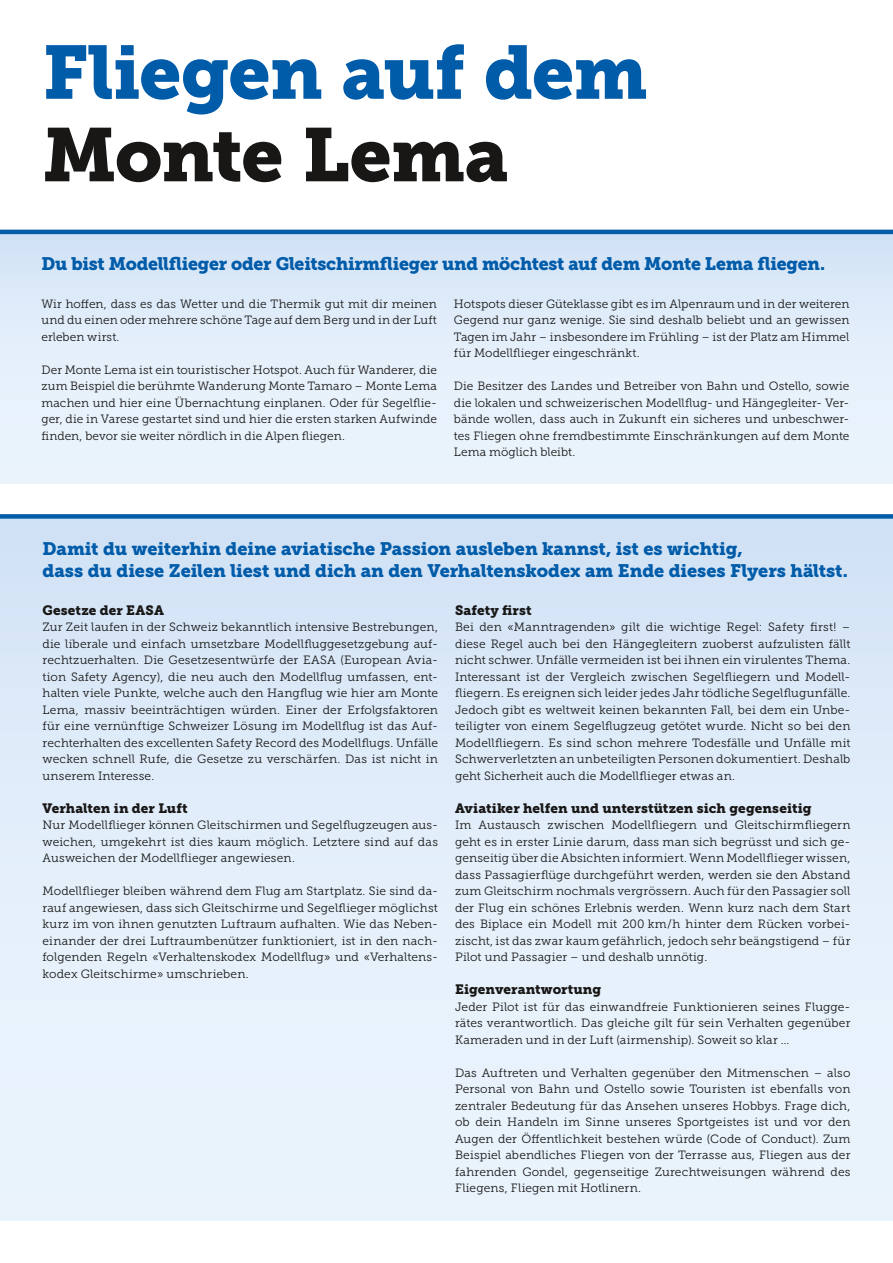
<style>
.page{position:relative;width:893px;height:1263px;background:#fff}
.page>*{position:absolute;margin:0;border:0;box-sizing:border-box;transform-origin:0 0}
.t1{font:75px "Museo Slab 900";letter-spacing:-.015em;color:#005ba9}
.t2{font:75px "Museo Slab 900";letter-spacing:-.015em;color:#181716}
.t3{font:18px/21.6px "Museo Slab 900";letter-spacing:-.01em;color:#005ba9}
.t4{font:13.5px "Museo Slab 900";letter-spacing:.005em;color:#181716}
.t5{font:12px/16.5px "Museo Slab 300";letter-spacing:.01em;color:#181716;text-align:justify}
</style>
<div class="page">
<div style="left:0;top:232px;width:893px;height:252px;background:linear-gradient(to bottom,#d4e4f6,#eff7fe)"></div>
<div style="left:0;top:516px;width:893px;height:704px;background:linear-gradient(to bottom,#d4e4f6,#eef6fd)"></div>
<hr style="left:0;top:230px;width:893px;height:4px;background:#005ba9">
<div style="left:0;top:514px;width:893px;height:5px;background:#005ba9"></div>
<h1 class="t1" style="left:43px;top:29px;width:607px">Fliegen auf dem</h1>
<h1 class="t2" style="left:43px;top:111px;width:467px">Monte Lema</h1>
<h2 class="t3" style="left:41px;top:253px;width:785px">Du bist Modellflieger oder Gleitschirmflieger und möchtest auf dem Monte Lema fliegen.</h2>
<p class="t5" style="left:41px;top:295px;width:397px">Wir hoffen, dass es das Wetter und die Thermik gut mit dir meinen und du einen oder mehrere schöne Tage auf dem Berg und in der Luft erleben wirst.</p>
<p class="t5" style="left:41px;top:361px;width:397px">Der Monte Lema ist ein touristischer Hotspot. Auch für Wanderer, die zum Beispiel die berühmte Wanderung Monte Tamaro – Monte Lema machen und hier eine Übernachtung einplanen. Oder für Segelflie&shy;ger, die in Varese gestartet sind und hier die ersten starken Aufwinde finden, bevor sie weiter nördlich in die Alpen fliegen.</p>
<p class="t5" style="left:454px;top:295px;width:397px">Hotspots dieser Güteklasse gibt es im Alpenraum und in der weiteren Gegend nur ganz wenige. Sie sind deshalb beliebt und an gewissen Tagen im Jahr – insbesondere im Frühling – ist der Platz am Himmel für Modellflieger eingeschränkt.</p>
<p class="t5" style="left:454px;top:378px;width:397px">Die Besitzer des Landes und Betreiber von Bahn und Ostello, sowie die lokalen und schweizerischen Modellflug- und Hängegleiter- Ver&shy;bände wollen, dass auch in Zukunft ein sicheres und unbeschwer&shy;tes Fliegen ohne fremdbestimmte Einschränkungen auf dem Monte Lema möglich bleibt.</p>
<h2 class="t3" style="left:43px;top:538px;width:807px">Damit du weiterhin deine aviatische Passion ausleben kannst, ist es wichtig,<br>dass du diese Zeilen liest und dich an den Verhaltenskodex am Ende dieses Flyers hältst.</h2>
<p class="t4" style="left:43px;top:602px;width:123px">Gesetze der EASA</p>
<p class="t5" style="left:43px;top:619px;width:397px">Zur Zeit laufen in der Schweiz bekanntlich intensive Bestrebungen, die liberale und einfach umsetzbare Modellfluggesetzgebung auf&shy;rechtzuerhalten. Die Gesetzesentwürfe der EASA (European Avia&shy;tion Safety Agency), die neu auch den Modellflug umfassen, ent&shy;halten viele Punkte, welche auch den Hangflug wie hier am Monte Lema, massiv beeinträchtigen würden. Einer der Erfolgsfaktoren für eine vernünftige Schweizer Lösung im Modellflug ist das Auf&shy;rechterhalten des excellenten Safety Record des Modellflugs. Unfälle wecken schnell Rufe, die Gesetze zu verschärfen. Das ist nicht in unserem Interesse.</p>
<p class="t4" style="left:43px;top:800px;width:147px">Verhalten in der Luft</p>
<p class="t5" style="left:43px;top:817px;width:397px">Nur Modellflieger können Gleitschirmen und Segelflugzeugen aus&shy;weichen, umgekehrt ist dies kaum möglich. Letztere sind auf das Ausweichen der Modellflieger angewiesen.</p>
<p class="t5" style="left:43px;top:883px;width:397px">Modellflieger bleiben während dem Flug am Startplatz. Sie sind da&shy;rauf angewiesen, dass sich Gleitschirme und Segelflieger möglichst kurz im von ihnen genutzten Luftraum aufhalten. Wie das Neben&shy;einander der drei Luftraumbenützer funktioniert, ist in den nach&shy;folgenden Regeln «Verhaltenskodex Modellflug» und «Verhaltens&shy;kodex Gleitschirme» umschrieben.</p>
<p class="t4" style="left:455px;top:602px;width:78px">Safety first</p>
<p class="t5" style="left:455px;top:619px;width:397px">Bei den «Manntragenden» gilt die wichtige Regel: Safety first! – diese Regel auch bei den Hängegleitern zuoberst aufzulisten fällt nicht schwer. Unfälle vermeiden ist bei ihnen ein virulentes Thema.<br>Interessant ist der Vergleich zwischen Segelfliegern und Modell&shy;fliegern. Es ereignen sich leider jedes Jahr tödliche Segelflugunfälle.<br>Jedoch gibt es weltweit keinen bekannten Fall, bei dem ein Unbe&shy;teiligter von einem Segelflugzeug getötet wurde. Nicht so bei den Modellfliegern. Es sind schon mehrere Todesfälle und Unfälle mit Schwerverletzten an unbeteiligten Personen dokumentiert. Deshalb geht Sicherheit auch die Modellflieger etwas an.</p>
<p class="t4" style="left:455px;top:800px;width:358px">Aviatiker helfen und unterstützen sich gegenseitig</p>
<p class="t5" style="left:455px;top:817px;width:397px">Im Austausch zwischen Modellfliegern und Gleitschirmfliegern geht es in erster Linie darum, dass man sich begrüsst und sich ge&shy;genseitig über die Absichten informiert. Wenn Modellflieger wissen, dass Passagierflüge durchgeführt werden, werden sie den Abstand zum Gleitschirm nochmals vergrössern. Auch für den Passagier soll der Flug ein schönes Erlebnis werden. Wenn kurz nach dem Start des Biplace ein Modell mit 200 km/h hinter dem Rücken vorbei&shy;zischt, ist das zwar kaum gefährlich, jedoch sehr beängstigend – für Pilot und Passagier – und deshalb unnötig.</p>
<p class="t4" style="left:455px;top:982px;width:148px">Eigenverantwortung</p>
<p class="t5" style="left:455px;top:998px;width:397px">Jeder Pilot ist für das einwandfreie Funktionieren seines Flugge&shy;rätes verantwortlich. Das gleiche gilt für sein Verhalten gegenüber Kameraden und in der Luft (airmenship). Soweit so klar …</p>
<p class="t5" style="left:455px;top:1064px;width:397px">Das Auftreten und Verhalten gegenüber den Mitmenschen – also Personal von Bahn und Ostello sowie Touristen ist ebenfalls von zentraler Bedeutung für das Ansehen unseres Hobbys. Frage dich, ob dein Handeln im Sinne unseres Sportgeistes ist und vor den Augen der Öffentlichkeit bestehen würde (Code of Conduct). Zum Beispiel abendliches Fliegen von der Terrasse aus, Fliegen aus der fahrenden Gondel, gegenseitige Zurechtweisungen während des Fliegens, Fliegen mit Hotlinern.</p>
</div>
